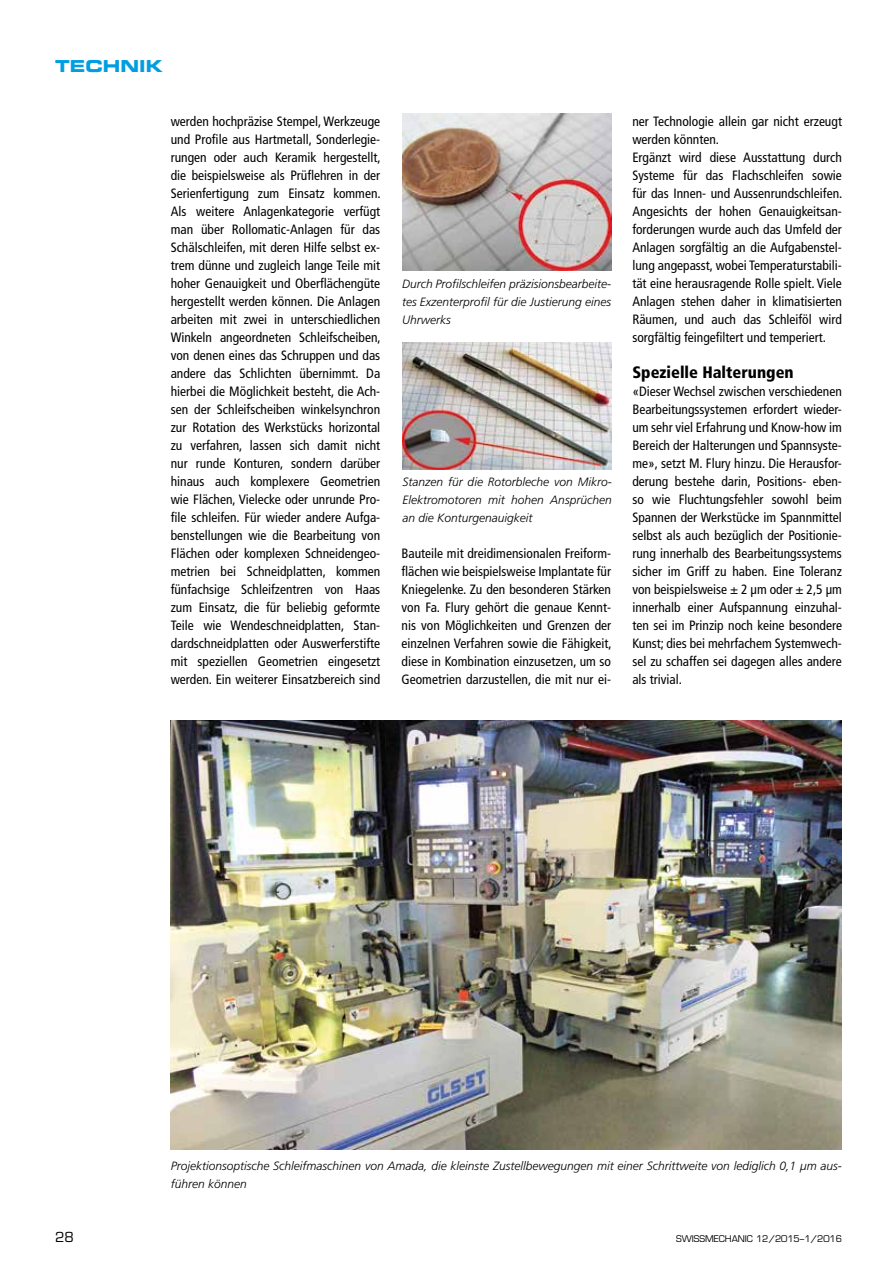
<style>
.page{position:relative;width:893px;height:1263px;background:#fff}
.page>*{position:absolute;margin:0;border:0;box-sizing:border-box;transform-origin:0 0}
.t1{font:900 condensed 16.5px "Frutiger";color:#000}
.t2{font:16.5px "Eurostile LT Std Bold Ex 2";color:#009ee0}
.t3{font:condensed 13.5px/18px "Frutiger";color:#000;text-align:justify}
.t4{font:13.5px "Eurostile LT Std";color:#000}
.t5{font:italic 300 12px/18px "Frutiger";color:#000;text-align:justify}
.t6{font:9px "Eurostile LT Std";color:#000}
</style>
<div class="page">
<img style="left:402px;top:342px;width:210px;height:127px">
<img style="left:402px;top:113px;width:209px;height:157px">
<img style="left:171px;top:720px;width:671px;height:429px">
<p class="t2" style="left:55px;top:54px;width:109px">TECHNIK</p>
<p class="t3" style="left:171px;top:112px;width:212px">werden hochpräzise Stempel, Werkzeuge und Profile aus Hartmetall, Sonderlegie&shy;rungen oder auch Keramik hergestellt, die beispielsweise als Prüflehren in der Serienfertigung zum Einsatz kommen.<br>Als weitere Anlagenkategorie verfügt man über Rollomatic-Anlagen für das Schälschleifen, mit deren Hilfe selbst ex&shy;trem dünne und zugleich lange Teile mit hoher Genauigkeit und Oberflächengüte hergestellt werden können. Die Anlagen arbeiten mit zwei in unterschiedlichen Winkeln angeordneten Schleifscheiben, von denen eines das Schruppen und das andere das Schlichten übernimmt. Da hierbei die Möglichkeit besteht, die Ach&shy;sen der Schleifscheiben winkelsynchron zur Rotation des Werkstücks horizontal zu verfahren, lassen sich damit nicht nur runde Konturen, sondern darüber hinaus auch komplexere Geometrien wie Flächen, Vielecke oder unrunde Pro&shy;file schleifen. Für wieder andere Aufga&shy;benstellungen wie die Bearbeitung von Flächen oder komplexen Schneidengeo&shy;metrien bei Schneidplatten, kommen fünfachsige Schleifzentren von Haas zum Einsatz, die für beliebig geformte Teile wie Wendeschneidplatten, Stan&shy;dardschneidplatten oder Auswerferstifte mit speziellen Geometrien eingesetzt werden. Ein weiterer Einsatzbereich sind</p>
<p class="t5" style="left:402px;top:275px;width:211px">Durch Profilschleifen präzisionsbearbeite&shy;tes Exzenterprofil für die Justierung eines Uhrwerks</p>
<p class="t5" style="left:403px;top:473px;width:211px">Stanzen für die Rotorbleche von Mikro-Elektromotoren mit hohen Ansprüchen an die Konturgenauigkeit</p>
<p class="t3" style="left:402px;top:544px;width:212px">Bauteile mit dreidimensionalen Freiform&shy;flächen wie beispielsweise Implantate für Kniegelenke. Zu den besonderen Stärken von Fa. Flury gehört die genaue Kennt&shy;nis von Möglichkeiten und Grenzen der einzelnen Verfahren sowie die Fähigkeit, diese in Kombination einzusetzen, um so Geometrien darzustellen, die mit nur ei-</p>
<p class="t3" style="left:632px;top:112px;width:212px;text-align:left">ner Technologie allein gar nicht erzeugt werden könnten.<br>Ergänzt wird diese Ausstattung durch Systeme für das Flachschleifen sowie für das Innen- und Aussenrundschleifen.<br>Angesichts der hohen Genauigkeitsan&shy;forderungen wurde auch das Umfeld der Anlagen sorgfältig an die Aufgabenstel&shy;lung angepasst, wobei Temperaturstabili&shy;tät eine herausragende Rolle spielt. Viele Anlagen stehen daher in klimatisierten Räumen, und auch das Schleiföl wird sorgfältig feingefiltert und temperiert.</p>
<p class="t1" style="left:632px;top:362px;width:163px">Spezielle Halterungen</p>
<p class="t3" style="left:632px;top:382px;width:211px">«Dieser Wechsel zwischen verschiedenen Bearbeitungssystemen erfordert wieder&shy;um sehr viel Erfahrung und Know-how im Bereich der Halterungen und Spannsyste&shy;me», setzt M. Flury hinzu. Die Herausfor&shy;derung bestehe darin, Positions- eben&shy;so wie Fluchtungsfehler sowohl beim Spannen der Werkstücke im Spannmittel selbst als auch bezüglich der Positionie&shy;rung innerhalb des Bearbeitungssystems sicher im Griff zu haben. Eine Toleranz von beispielsweise ± 2 µm oder ± 2,5 µm innerhalb einer Aufspannung einzuhal&shy;ten sei im Prinzip noch keine besondere Kunst; dies bei mehrfachem Systemwech&shy;sel zu schaffen sei dagegen alles andere als trivial.</p>
<p class="t5" style="left:171px;top:1157px;width:673px">Projektionsoptische Schleifmaschinen von Amada, die kleinste Zustellbewegungen mit einer Schrittweite von lediglich 0,1 µm aus&shy;führen können</p>
<p class="t4" style="left:55px;top:1229px;width:20px">28</p>
<p class="t6" style="left:676px;top:1233px;width:167px">SWISSMECHANIC 12/2015–1/2016</p>
</div>
